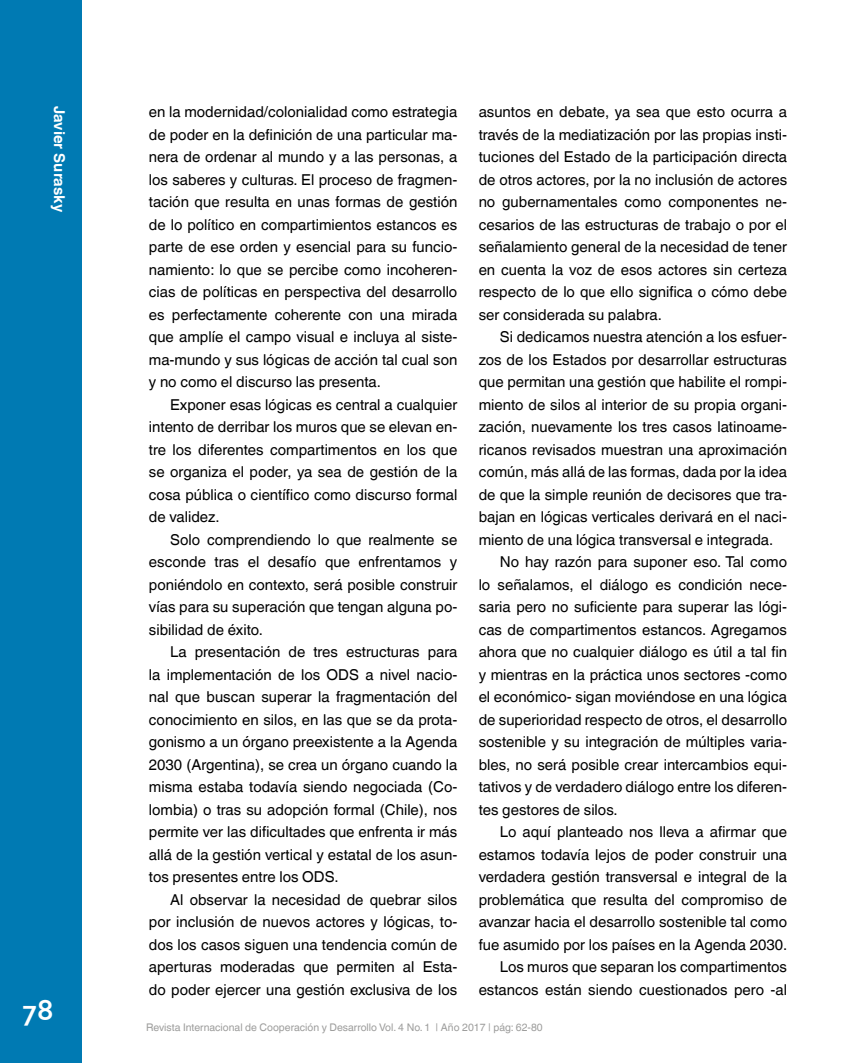
<style>
.page{position:relative;width:851px;height:1063px;background:#fff}
.page>*{position:absolute;margin:0;border:0;box-sizing:border-box;transform-origin:0 0}
.t1{font:700 30px "Corbel";color:#fff}
.t2{font:15px/22.5px "Helvetica World";color:#000;text-align:justify}
.t3{font:700 15px "Helvetica World";color:#fff}
.t4{font:10.5px "Helvetica World";color:#9d9d9c}
</style>
<div class="page">
<div style="left:0;top:0;width:82px;height:1063px;background:#007ab3"></div>
<p class="t3" style="left:68px;top:106px;width:107px;rotate:90deg">Javier Surasky</p>
<h1 class="t1" style="left:23px;top:992px;width:33px">78</h1>
<p class="t2" style="left:149px;top:101px;width:310px">en la modernidad/colonialidad como estrategia de poder en la definición de una particular ma&shy;nera de ordenar al mundo y a las personas, a los saberes y culturas. El proceso de fragmen&shy;tación que resulta en unas formas de gestión de lo político en compartimientos estancos es parte de ese orden y esencial para su funcio&shy;namiento: lo que se percibe como incoheren&shy;cias de políticas en perspectiva del desarrollo es perfectamente coherente con una mirada que amplíe el campo visual e incluya al siste&shy;ma-mundo y sus lógicas de acción tal cual son y no como el discurso las presenta.</p>
<p class="t2" style="left:149px;top:393px;width:310px;text-indent:21px">Exponer esas lógicas es central a cualquier intento de derribar los muros que se elevan en&shy;tre los diferentes compartimentos en los que se organiza el poder, ya sea de gestión de la cosa pública o científico como discurso formal de validez.</p>
<p class="t2" style="left:149px;top:528px;width:310px;text-indent:21px">Solo comprendiendo lo que realmente se esconde tras el desafío que enfrentamos y poniéndolo en contexto, será posible construir vías para su superación que tengan alguna po&shy;sibilidad de éxito.</p>
<p class="t2" style="left:149px;top:641px;width:310px;text-indent:21px">La presentación de tres estructuras para la implementación de los ODS a nivel nacio&shy;nal que buscan superar la fragmentación del conocimiento en silos, en las que se da prota&shy;gonismo a un órgano preexistente a la Agenda 2030 (Argentina), se crea un órgano cuando la misma estaba todavía siendo negociada (Co&shy;lombia) o tras su adopción formal (Chile), nos permite ver las dificultades que enfrenta ir más allá de la gestión vertical y estatal de los asun&shy;tos presentes entre los ODS.</p>
<p class="t2" style="left:149px;top:888px;width:310px;text-indent:21px">Al observar la necesidad de quebrar silos por inclusión de nuevos actores y lógicas, to&shy;dos los casos siguen una tendencia común de aperturas moderadas que permiten al Esta&shy;do poder ejercer una gestión exclusiva de los</p>
<p class="t2" style="left:478px;top:101px;width:310px">asuntos en debate, ya sea que esto ocurra a través de la mediatización por las propias insti&shy;tuciones del Estado de la participación directa de otros actores, por la no inclusión de actores no gubernamentales como componentes ne&shy;cesarios de las estructuras de trabajo o por el señalamiento general de la necesidad de tener en cuenta la voz de esos actores sin certeza respecto de lo que ello significa o cómo debe ser considerada su palabra.</p>
<p class="t2" style="left:500px;top:326px;width:289px">Si dedicamos nuestra atención a los esfuer-</p>
<p class="t2" style="left:478px;top:348px;width:310px">zos de los Estados por desarrollar estructuras</p>
<p class="t2" style="left:478px;top:371px;width:310px">que permitan una gestión que habilite el rompi-</p>
<p class="t2" style="left:478px;top:393px;width:310px">miento de silos al interior de su propia organi-</p>
<p class="t2" style="left:478px;top:416px;width:310px">zación, nuevamente los tres casos latinoame-</p>
<p class="t2" style="left:478px;top:438px;width:310px">ricanos revisados muestran una aproximación</p>
<p class="t2" style="left:478px;top:461px;width:310px">común, más allá de las formas, dada por la idea</p>
<p class="t2" style="left:478px;top:483px;width:310px">de que la simple reunión de decisores que tra-</p>
<p class="t2" style="left:478px;top:506px;width:310px">bajan en lógicas verticales derivará en el naci-</p>
<p class="t2" style="left:478px;top:528px;width:296px">miento de una lógica transversal e integrada.</p>
<p class="t2" style="left:500px;top:551px;width:289px">No hay razón para suponer eso. Tal como</p>
<p class="t2" style="left:478px;top:573px;width:310px">lo señalamos, el diálogo es condición nece-</p>
<p class="t2" style="left:478px;top:596px;width:310px">saria pero no suficiente para superar las lógi-</p>
<p class="t2" style="left:478px;top:618px;width:310px">cas de compartimentos estancos. Agregamos</p>
<p class="t2" style="left:478px;top:641px;width:310px">ahora que no cualquier diálogo es útil a tal fin</p>
<p class="t2" style="left:478px;top:663px;width:310px">y mientras en la práctica unos sectores -como</p>
<p class="t2" style="left:478px;top:686px;width:310px">el económico- sigan moviéndose en una lógica</p>
<p class="t2" style="left:478px;top:708px;width:310px">de superioridad respecto de otros, el desarrollo</p>
<p class="t2" style="left:478px;top:731px;width:310px">sostenible y su integración de múltiples varia-</p>
<p class="t2" style="left:478px;top:753px;width:310px">bles, no será posible crear intercambios equi-</p>
<p class="t2" style="left:478px;top:776px;width:310px">tativos y de verdadero diálogo entre los diferen-</p>
<p class="t2" style="left:478px;top:798px;width:141px">tes gestores de silos.</p>
<p class="t2" style="left:500px;top:821px;width:289px">Lo aquí planteado nos lleva a afirmar que</p>
<p class="t2" style="left:478px;top:843px;width:310px">estamos todavía lejos de poder construir una</p>
<p class="t2" style="left:478px;top:866px;width:310px">verdadera gestión transversal e integral de la</p>
<p class="t2" style="left:478px;top:888px;width:310px">problemática que resulta del compromiso de</p>
<p class="t2" style="left:478px;top:911px;width:310px">avanzar hacia el desarrollo sostenible tal como</p>
<p class="t2" style="left:478px;top:933px;width:310px">fue asumido por los países en la Agenda 2030.</p>
<p class="t2" style="left:500px;top:956px;width:289px">Los muros que separan los compartimentos</p>
<p class="t2" style="left:478px;top:978px;width:310px">estancos están siendo cuestionados pero -al</p>
<p class="t4" style="left:146px;top:1021px;width:398px">Revista Internacional de Cooperación y Desarrollo Vol. 4 No. 1 | Año 2017 | pág: 62-80</p>
</div>
